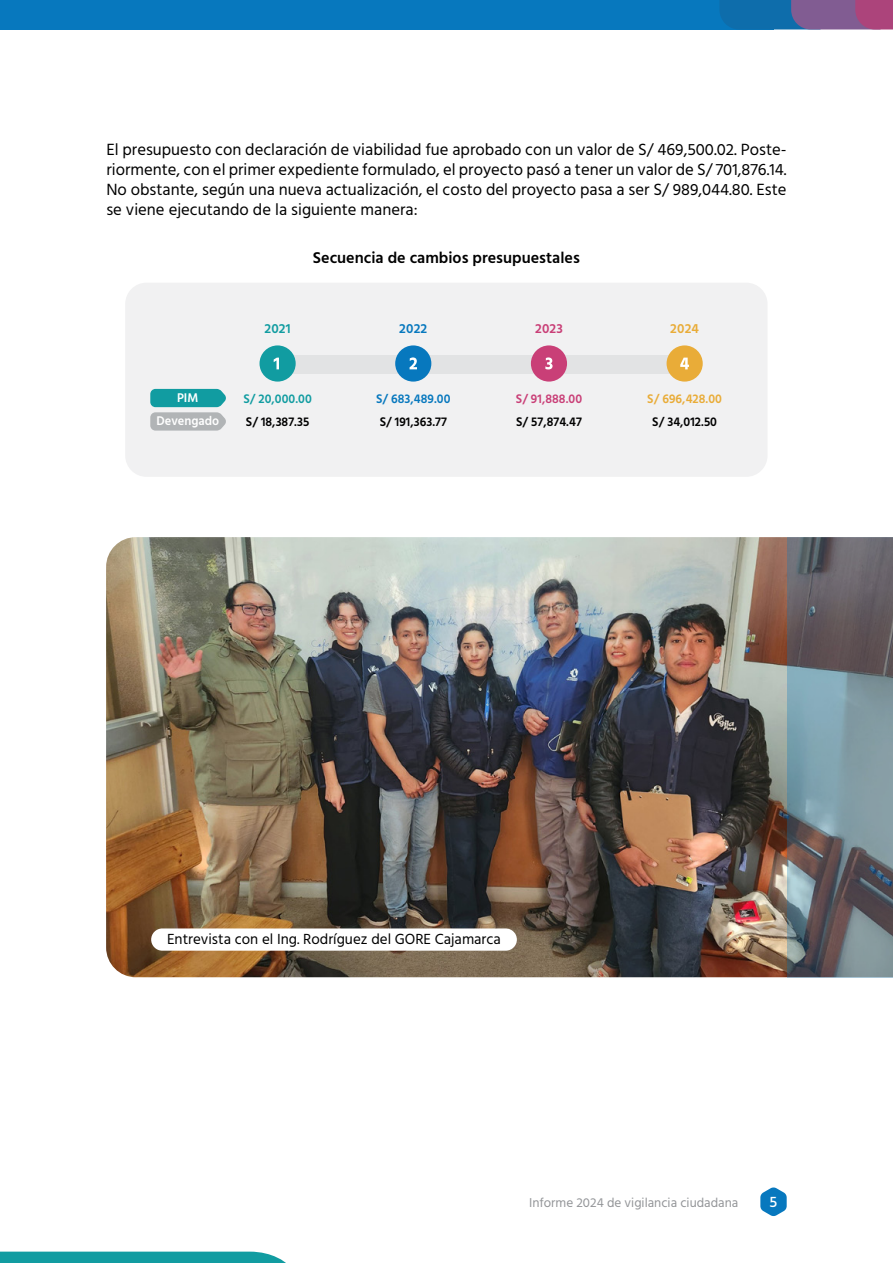
<style>
.page{position:relative;width:893px;height:1263px;background:#fff}
.page>*{position:absolute;margin:0;border:0;box-sizing:border-box;transform-origin:0 0}
.t1{font:16.65px/20px "Hind";color:#000;text-align:justify}
.t2{font:600 16.05px "Hind";color:#000}
.t3{font:500 15.45px "Hind";color:#fff}
.t4{font:15px "Hind";color:#000}
.t5{font:600 13.5px "Hind";color:#119ca1}
.t6{font:600 13.5px "Hind";color:#0778be}
.t7{font:600 13.5px "Hind";color:#c93f77}
.t8{font:600 13.5px "Hind";color:#e9ac38}
.t9{font:13.2px "Hind";color:#939598}
.t10{font:600 12.9px "Hind";letter-spacing:.005em;color:#000;scale:.96 1}
.t11{font:600 12.9px "Hind";letter-spacing:.005em;color:#0778be;scale:.96 1}
.t12{font:600 12.9px "Hind";letter-spacing:.005em;color:#e9ac38;scale:.96 1}
.t13{font:600 12.9px/23px "Hind";color:#fff;text-align:center;scale:.96 1}
.t14{font:600 12.9px "Hind";letter-spacing:.005em;color:#119ca1;scale:.96 1}
.t15{font:600 12.9px "Hind";letter-spacing:.005em;color:#c93f77;scale:.96 1}
</style>
<div class="page">
<svg style="left:760px;top:1187px;width:27px;height:29px"></svg>
<div style="left:0;top:0;width:773px;height:29px;background:#0778be"></div>
<svg style="left:720px;top:0;width:173px;height:29px;background:#585e98"></svg>
<svg style="left:0;top:1251px;width:286px;height:12px;background:#26a4a9"></svg>
<div style="left:125px;top:283px;width:642px;height:194px;background:#f1f1f2;border-radius:21px"></div>
<div style="left:277px;top:356px;width:415px;height:18px;background:#e2e3e4"></div>
<div style="left:260px;top:345px;width:36px;height:37px;background:#119ca1;border-radius:50%"></div>
<svg style="left:274px;top:358px;width:5px;height:11px"></svg>
<div style="left:395px;top:345px;width:36px;height:37px;background:#0778be;border-radius:50%"></div>
<svg style="left:410px;top:357px;width:7px;height:12px"></svg>
<div style="left:531px;top:345px;width:36px;height:37px;background:#c93f77;border-radius:50%"></div>
<svg style="left:545px;top:357px;width:7px;height:12px"></svg>
<div style="left:667px;top:345px;width:36px;height:37px;background:#e9ac38;border-radius:50%"></div>
<svg style="left:680px;top:358px;width:9px;height:11px"></svg>
<svg style="left:150px;top:389px;width:76px;height:42px;background:#7ab4b7"></svg>
<img style="left:106px;top:537px;width:681px;height:440px">
<svg style="left:787px;top:537px;width:106px;height:440px;background:#6f7980"></svg>
<div style="left:151px;top:928px;width:366px;height:23px;background:#fff;border-radius:11px"></div>
<p class="t1" style="left:106px;top:140px;width:682px">El presupuesto con declaración de viabilidad fue aprobado con un valor de S/ 469,500.02. Poste&shy;riormente, con el primer expediente formulado, el proyecto pasó a tener un valor de S/ 701,876.14.<br>No obstante, según una nueva actualización, el costo del proyecto pasa a ser S/ 989,044.80. Este se viene ejecutando de la siguiente manera:</p>
<p class="t2" style="left:313px;top:246px;width:268px">Secuencia de cambios presupuestales</p>
<p class="t13" style="left:156px;top:387px;width:67px">PIM<br>Devengado</p>
<p class="t5" style="left:265px;top:319px;width:28px">2021</p>
<p class="t14" style="left:243px;top:390px;width:73px">S/ 20,000.00</p>
<p class="t6" style="left:399px;top:319px;width:29px">2022</p>
<p class="t11" style="left:376px;top:390px;width:79px">S/ 683,489.00</p>
<p class="t10" style="left:246px;top:413px;width:68px">S/ 18,387.35</p>
<p class="t10" style="left:380px;top:413px;width:71px">S/ 191,363.77</p>
<p class="t7" style="left:535px;top:319px;width:29px">2023</p>
<p class="t8" style="left:670px;top:319px;width:30px">2024</p>
<p class="t15" style="left:516px;top:390px;width:70px">S/ 91,888.00</p>
<p class="t12" style="left:647px;top:390px;width:79px">S/ 696,428.00</p>
<p class="t10" style="left:516px;top:413px;width:70px">S/ 57,874.47</p>
<p class="t10" style="left:652px;top:413px;width:69px">S/ 34,012.50</p>
<p class="t4" style="left:167px;top:929px;width:335px">Entrevista con el Ing. Rodríguez del GORE Cajamarca</p>
<p class="t9" style="left:529px;top:1193px;width:211px">Informe 2024 de vigilancia ciudadana</p>
<p class="t3" style="left:769px;top:1191px;width:9px">5</p>
</div>
